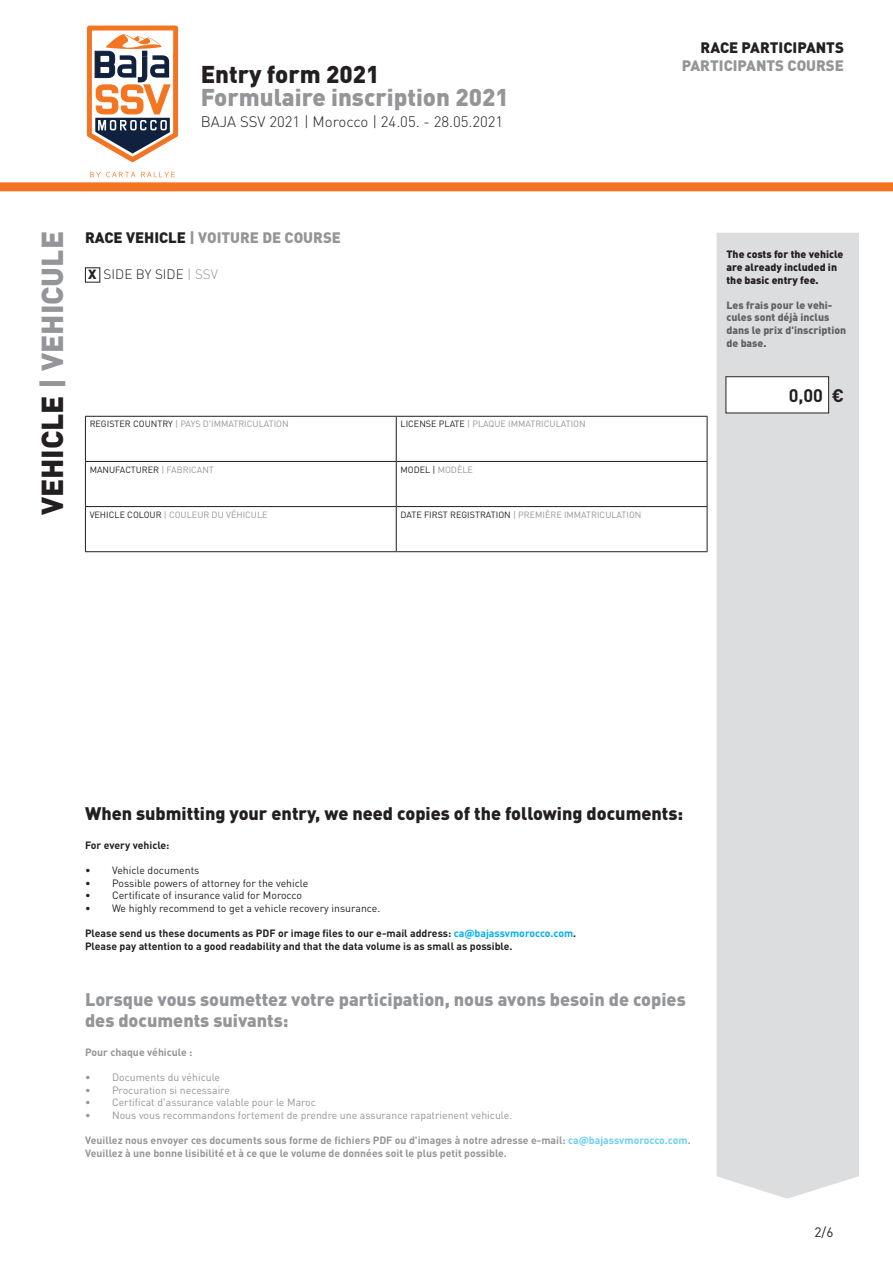
<style>
.page{position:relative;width:893px;height:1263px;background:#fff}
.page>*{position:absolute;margin:0;border:0;box-sizing:border-box;transform-origin:0 0}
.t1{font:900 30px "DIN Pro";color:#939598}
.t2{font:900 24px "DIN Pro";color:#939598}
.t3{font:900 24px "DIN Pro";color:#231f20}
.t4{font:900 18px/21.6px "DIN Pro";color:#939598}
.t5{font:900 18px "DIN Pro";color:#231f20}
.t6{font:700 18px "DIN Pro";color:#231f20}
.t7{font:900 15px "DIN Pro";color:#939598}
.t8{font:300 15px "DIN Pro";color:#231f20}
.t9{font:900 15px "DIN Pro";color:#231f20}
.t10{font:300 13.5px "DIN Pro";color:#231f20}
.t11{font:13.5px "DIN Pro";color:#231f20}
.t12{font:900 13.2px "DIN Pro";color:#231f20}
.t13{font:700 10.5px/12.6px "DIN Pro";color:#939598}
.t14{font:700 10.5px/12.6px "DIN Pro";color:#231f20}
.t15{font:10.5px "DIN Pro";color:#939598}
.t16{font:10.5px "DIN Pro";color:#231f20}
.t17{font:900 10.5px/12.6px "DIN Pro";color:#636366}
.t18{font:900 10.5px/12.6px "DIN Pro";color:#231f20}
.t19{font:9px "DIN Pro";color:#939598}
.t20{font:9px "DIN Pro";color:#231f20}
.s1{color:#231f20}
.s2{color:#939598}
.s3{color:#00aeef}
.s4{color:#6bcff6}
</style>
<div class="page">
<hr style="left:85px;top:416px;width:311px;height:1px;background:#231f20">
<hr style="left:85px;top:417px;width:1px;height:44px;background:#231f20">
<hr style="left:396px;top:416px;width:311px;height:1px;background:#231f20">
<hr style="left:396px;top:417px;width:1px;height:44px;background:#231f20">
<hr style="left:707px;top:417px;width:1px;height:44px;background:#231f20">
<hr style="left:85px;top:461px;width:311px;height:1px;background:#231f20">
<hr style="left:85px;top:462px;width:1px;height:44px;background:#231f20">
<hr style="left:396px;top:461px;width:311px;height:1px;background:#231f20">
<hr style="left:396px;top:462px;width:1px;height:44px;background:#231f20">
<hr style="left:707px;top:462px;width:1px;height:44px;background:#231f20">
<hr style="left:85px;top:506px;width:311px;height:1px;background:#231f20">
<hr style="left:85px;top:507px;width:1px;height:44px;background:#231f20">
<hr style="left:396px;top:506px;width:311px;height:1px;background:#231f20">
<hr style="left:396px;top:507px;width:1px;height:44px;background:#231f20">
<hr style="left:707px;top:507px;width:1px;height:44px;background:#231f20">
<hr style="left:85px;top:551px;width:311px;height:1px;background:#231f20">
<hr style="left:396px;top:551px;width:311px;height:1px;background:#231f20">
<div style="left:0;top:182px;width:893px;height:9px;background:#f47521"></div>
<div style="left:85px;top:267px;width:15px;height:16px;border:1px solid #231f20"></div>
<div style="left:716px;top:233px;width:143px;height:966px;background:#dcdddf"></div>
<div style="left:726px;top:377px;width:103px;height:36px;background:#fff"></div>
<div style="left:726px;top:376px;width:103px;height:37px;border:1px solid #231f20"></div>
<svg style="left:87px;top:26px;width:91px;height:136px"></svg>
<svg style="left:90px;top:172px;width:45px;height:5px"></svg>
<svg style="left:141px;top:172px;width:34px;height:5px"></svg>
<h2 class="t3" style="left:201px;top:58px;width:180px">Entry form 2021</h2>
<h2 class="t2" style="left:201px;top:81px;width:310px">Formulaire inscription 2021</h2>
<h3 class="t8" style="left:201px;top:111px;width:304px">BAJA SSV 2021 | Morocco | 24.05. - 28.05.2021</h3>
<h1 class="t1" style="left:32px;top:515px;width:286px;rotate:-90deg"><span class="s1">VEHICLE</span> | VEHICULE</h1>
<h3 class="t7" style="left:85px;top:228px;width:257px"><span class="s1">RACE VEHICLE</span> | VOITURE DE COURSE</h3>
<p class="t10" style="left:104px;top:265px;width:116px">SIDE BY SIDE <span class="s2">| SSV</span></p>
<p class="t12" style="left:88px;top:265px;width:10px">X</p>
<p class="t19" style="left:90px;top:418px;width:201px"><span class="s1">REGISTER COUNTRY</span> | PAYS D'IMMATRICULATION</p>
<p class="t19" style="left:400px;top:418px;width:187px"><span class="s1">LICENSE PLATE</span> | PLAQUE IMMATRICULATION</p>
<p class="t20" style="left:90px;top:463px;width:126px">MANUFACTURER <span class="s2">| FABRICANT</span></p>
<p class="t20" style="left:400px;top:463px;width:74px">MODEL | <span class="s2">MODÈLE</span></p>
<p class="t19" style="left:90px;top:508px;width:179px"><span class="s1">VEHICLE COLOUR</span> | COULEUR DU VÉHICULE</p>
<p class="t19" style="left:400px;top:508px;width:242px"><span class="s1">DATE FIRST REGISTRATION</span> | PREMIÈRE IMMATRICULATION</p>
<h3 class="t9" style="left:701px;top:37px;width:145px">RACE PARTICIPANTS</h3>
<h3 class="t7" style="left:682px;top:55px;width:164px">PARTICIPANTS COURSE</h3>
<p class="t18" style="left:726px;top:248px;width:118px">The costs for the vehicle are already included in the basic entry fee.</p>
<p class="t17" style="left:726px;top:298px;width:121px">Les frais pour le vehi&shy;cules sont déjà inclus dans le prix d'inscription de base.</p>
<h3 class="t6" style="left:789px;top:383px;width:36px">0,00</h3>
<h3 class="t6" style="left:832px;top:383px;width:14px">€</h3>
<h3 class="t5" style="left:85px;top:801px;width:600px">When submitting your entry, we need copies of the following documents:</h3>
<p class="t14" style="left:85px;top:838px;width:86px">For every vehicle:</p>
<p class="t16" style="left:85px;top:863px;width:116px">• Vehicle documents</p>
<p class="t16" style="left:85px;top:876px;width:225px">• Possible powers of attorney for the vehicle</p>
<p class="t16" style="left:85px;top:888px;width:219px">• Certificate of insurance valid for Morocco</p>
<p class="t16" style="left:85px;top:901px;width:297px">• We highly recommend to get a vehicle recovery insurance.</p>
<p class="t14" style="left:85px;top:926px;width:493px">Please send us these documents as PDF or image files to our e-mail address: <span class="s3">ca@bajassvmorocco.com</span>.<br>Please pay attention to a good readability and that the data volume is as small as possible.</p>
<h3 class="t4" style="left:85px;top:987px;width:602px">Lorsque vous soumettez votre participation, nous avons besoin de copies des documents suivants:</h3>
<p class="t13" style="left:85px;top:1045px;width:109px">Pour chaque véhicule :</p>
<p class="t15" style="left:85px;top:1070px;width:137px">• Documents du véhicule</p>
<p class="t15" style="left:85px;top:1083px;width:146px">• Procuration si necessaire</p>
<p class="t15" style="left:85px;top:1095px;width:232px">• Certificat d'assurance valable pour le Maroc</p>
<p class="t15" style="left:85px;top:1108px;width:429px">• Nous vous recommandons fortement de prendre une assurance rapatrienent vehicule.</p>
<p class="t13" style="left:85px;top:1134px;width:607px">Veuillez nous envoyer ces documents sous forme de fichiers PDF ou d'images à notre adresse e-mail: <span class="s4">ca@bajassvmorocco.com</span>.<br>Veuillez à une bonne lisibilité et à ce que le volume de données soit le plus petit possible.</p>
<p class="t11" style="left:814px;top:1223px;width:20px">2/6</p>
</div>
